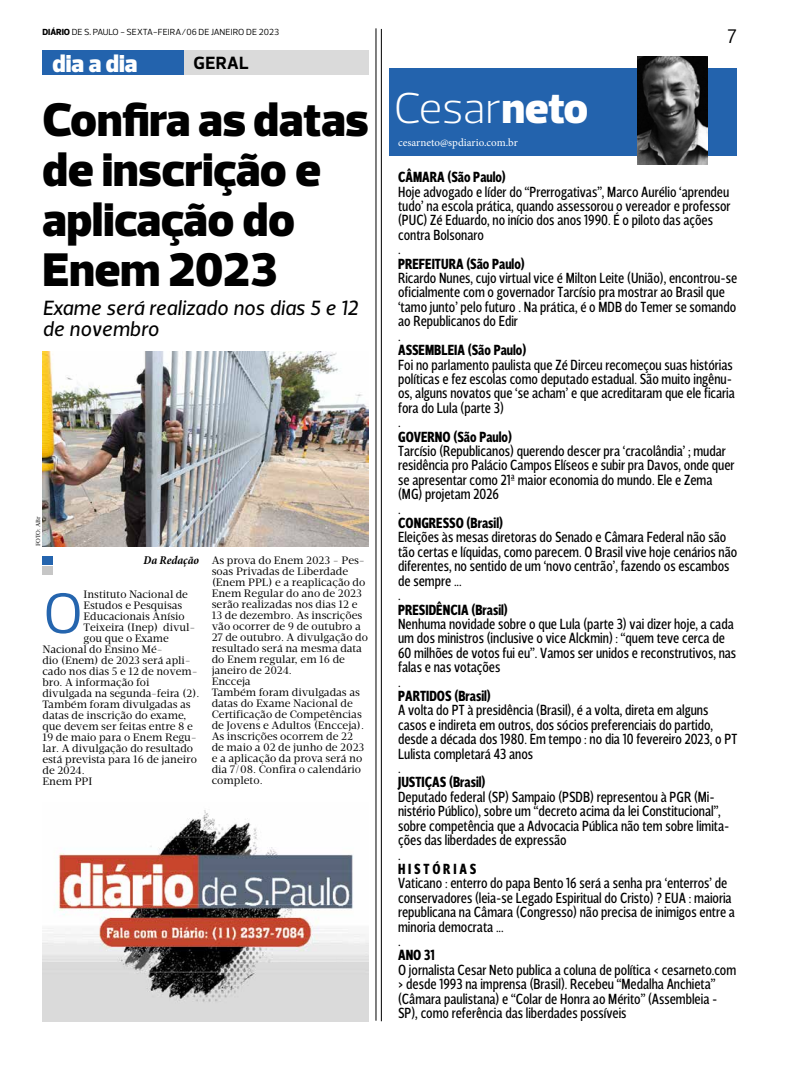
<style>
.page{position:relative;width:794px;height:1078px;background:#fff}
.page>*{position:absolute;margin:0;border:0;box-sizing:border-box;transform-origin:0 0}
.t1{font:58px "Prelo";color:#2565ae}
.t2{font:900 48px/50px "Prelo";color:#000}
.t3{font:300 44px "Prelo";color:#fff}
.t4{font:900 25px "Prelo";color:#fff}
.t5{font:italic 21px/21px "Velino Sans";color:#000}
.t6{font:20px "Prelo";color:#000}
.t7{font:700 18px "Prelo";letter-spacing:.015em;color:#000}
.t8{font:15px/14.4px "Velino Sans Condensed";color:#000}
.t9{font:700 15px "Velino Sans Condensed";color:#000}
.t10{font:italic 700 condensed 12px "Minion Pro";letter-spacing:-.005em;color:#000}
.t11{font:11px/11px "Velino Text";color:#000}
.t12{font:11px "Minion Pro";color:#fff}
.t13{font:9px "Prelo";color:#000}
.t14{font:6px "Velino Text";color:#000}
.s1{font-weight:800}
.s2{font-weight:900}
</style>
<div class="page">
<div style="left:389px;top:68px;width:348px;height:87px;background:#2363ad"></div>
<img style="left:637px;top:56px;width:70px;height:108px">
<hr style="left:381px;top:29px;width:1px;height:991px;background:#000">
<hr style="left:376px;top:28px;width:1px;height:992px;background:#000">
<img style="left:43px;top:810px;width:326px;height:210px">
<div style="left:43px;top:51px;width:141px;height:24px;background:#2363ad"></div>
<div style="left:185px;top:51px;width:184px;height:24px;background:#dadada"></div>
<div style="left:43px;top:566px;width:10px;height:8px;background:#c6c6c6"></div>
<div style="left:43px;top:555px;width:10px;height:9px;background:#2464ae"></div>
<img style="left:43px;top:352px;width:326px;height:195px">
<p class="t13" style="left:43px;top:27px;width:238px"><span class="s1">DIÁRIO</span> DE S. PAULO - SEXTA-FEIRA/06 DE JANEIRO DE 2023</p>
<h3 class="t6" style="left:727px;top:24px;width:11px">7</h3>
<h3 class="t4" style="left:53px;top:48px;width:86px">dia a dia</h3>
<p class="t7" style="left:194px;top:52px;width:57px">GERAL</p>
<h2 class="t2" style="left:43px;top:95px;width:327px">Confira as datas de inscrição e aplicação do<br>Enem 2023</h2>
<h3 class="t5" style="left:43px;top:297px;width:317px">Exame será realizado nos dias 5 e 12 de novembro</h3>
<p class="t14" style="left:35px;top:546px;width:32px;rotate:-90deg">FOTO: ABr</p>
<p class="t10" style="left:143px;top:552px;width:57px">Da Redação</p>
<h1 class="t1" style="left:43px;top:577px;width:42px">O</h1>
<p class="t11" style="left:84px;top:588px;width:106px">Instituto Nacional de</p>
<p class="t11" style="left:84px;top:599px;width:100px">Estudos e Pesquisas</p>
<p class="t11" style="left:84px;top:610px;width:103px">Educacionais Anísio</p>
<p class="t11" style="left:84px;top:621px;width:113px">Teixeira (Inep) divul-</p>
<p class="t11" style="left:84px;top:632px;width:87px">gou que o Exame</p>
<p class="t11" style="left:43px;top:643px;width:122px">Nacional do Ensino Mé-</p>
<p class="t11" style="left:43px;top:654px;width:150px">dio (Enem) de 2023 será apli-</p>
<p class="t11" style="left:43px;top:665px;width:157px">cado nos dias 5 e 12 de novem-</p>
<p class="t11" style="left:43px;top:676px;width:108px">bro. A informação foi</p>
<p class="t11" style="left:43px;top:687px;width:158px">divulgada na segunda-feira (2).</p>
<p class="t11" style="left:43px;top:698px;width:150px">Também foram divulgadas as</p>
<p class="t11" style="left:43px;top:709px;width:146px">datas de inscrição do exame,</p>
<p class="t11" style="left:43px;top:720px;width:152px">que devem ser feitas entre 8 e</p>
<p class="t11" style="left:43px;top:731px;width:156px">19 de maio para o Enem Regu-</p>
<p class="t11" style="left:43px;top:742px;width:152px">lar. A divulgação do resultado</p>
<p class="t11" style="left:43px;top:753px;width:156px">está prevista para 16 de janeiro</p>
<p class="t11" style="left:43px;top:764px;width:44px">de 2024.</p>
<p class="t11" style="left:43px;top:775px;width:51px">Enem PPI</p>
<p class="t11" style="left:212px;top:554px;width:158px">As prova do Enem 2023 - Pes&shy;soas Privadas de Liberdade (Enem PPL) e a reaplicação do<br>Enem Regular do ano de 2023 serão realizadas nos dias 12 e<br>13 de dezembro. As inscrições vão ocorrer de 9 de outubro a<br>27 de outubro. A divulgação do resultado será na mesma data do Enem regular, em 16 de janeiro de 2024.<br>Encceja<br>Também foram divulgadas as datas do Exame Nacional de<br>Certificação de Competências de Jovens e Adultos (Encceja).<br>As inscrições ocorrem de 22 de maio a 02 de junho de 2023 e a aplicação da prova será no dia 7/08. Confira o calendário completo.</p>
<h3 class="t3" style="left:394px;top:81px;width:196px">Cesar<span class="s2">neto</span></h3>
<p class="t12" style="left:398px;top:135px;width:121px">cesarneto@spdiario.com.br</p>
<p class="t9" style="left:398px;top:168px;width:109px">CÂMARA (São Paulo)</p>
<p class="t8" style="left:398px;top:184px;width:334px">Hoje advogado e líder do “Prerrogativas”, Marco Aurélio ‘aprendeu tudo’ na escola prática, quando assessorou o vereador e professor (PUC) Zé Eduardo, no início dos anos 1990. É o piloto das ações contra Bolsonaro<br>.</p>
<p class="t9" style="left:398px;top:254px;width:128px">PREFEITURA (São Paulo)</p>
<p class="t8" style="left:398px;top:271px;width:340px">Ricardo Nunes, cujo virtual vice é Milton Leite (União), encontrou-se oficialmente com o governador Tarcísio pra mostrar ao Brasil que ‘tamo junto’ pelo futuro . Na prática, é o MDB do Temer se somando ao Republicanos do Edir<br>.</p>
<p class="t9" style="left:398px;top:340px;width:130px">ASSEMBLEIA (São Paulo)</p>
<p class="t8" style="left:398px;top:357px;width:338px">Foi no parlamento paulista que Zé Dirceu recomeçou suas histórias políticas e fez escolas como deputado estadual. São muito ingênu&shy;os, alguns novatos que ‘se acham’ e que acreditaram que ele ficaria fora do Lula (parte 3)<br>.</p>
<p class="t9" style="left:398px;top:427px;width:115px">GOVERNO (São Paulo)</p>
<p class="t8" style="left:398px;top:443px;width:338px">Tarcísio (Republicanos) querendo descer pra ‘cracolândia’ ; mudar residência pro Palácio Campos Elíseos e subir pra Davos, onde quer se apresentar como 21ª maior economia do mundo. Ele e Zema (MG) projetam 2026<br>.</p>
<p class="t9" style="left:398px;top:513px;width:106px">CONGRESSO (Brasil)</p>
<p class="t8" style="left:398px;top:530px;width:341px">Eleições às mesas diretoras do Senado e Câmara Federal não são tão certas e líquidas, como parecem. O Brasil vive hoje cenários não diferentes, no sentido de um ‘novo centrão’, fazendo os escambos de sempre ...<br>.</p>
<p class="t9" style="left:398px;top:600px;width:111px">PRESIDÊNCIA (Brasil)</p>
<p class="t8" style="left:398px;top:616px;width:340px">Nenhuma novidade sobre o que Lula (parte 3) vai dizer hoje, a cada um dos ministros (inclusive o vice Alckmin) : “quem teve cerca de 60 milhões de votos fui eu”. Vamos ser unidos e reconstrutivos, nas falas e nas votações<br>.</p>
<p class="t9" style="left:398px;top:686px;width:94px">PARTIDOS (Brasil)</p>
<p class="t8" style="left:398px;top:703px;width:341px">A volta do PT à presidência (Brasil), é a volta, direta em alguns casos e indireta em outros, dos sócios preferenciais do partido, desde a década dos 1980. Em tempo : no dia 10 fevereiro 2023, o PT Lulista completará 43 anos<br>.</p>
<p class="t9" style="left:398px;top:772px;width:89px">JUSTIÇAS (Brasil)</p>
<p class="t8" style="left:398px;top:789px;width:333px">Deputado federal (SP) Sampaio (PSDB) representou à PGR (Mi&shy;nistério Público), sobre um “decreto acima da lei Constitucional”, sobre competência que a Advocacia Pública não tem sobre limita&shy;ções das liberdades de expressão<br>.</p>
<p class="t9" style="left:398px;top:859px;width:80px">H I S T Ó R I A S</p>
<p class="t8" style="left:398px;top:875px;width:338px">Vaticano : enterro do papa Bento 16 será a senha pra ‘enterros’ de conservadores (leia-se Legado Espiritual do Cristo) ? EUA : maioria republicana na Câmara (Congresso) não precisa de inimigos entre a minoria democrata ...<br>.</p>
<p class="t9" style="left:398px;top:945px;width:38px">ANO 31</p>
<p class="t8" style="left:398px;top:962px;width:340px">O jornalista Cesar Neto publica a coluna de política &lt; cesarneto.com &gt; desde 1993 na imprensa (Brasil). Recebeu “Medalha Anchieta” (Câmara paulistana) e “Colar de Honra ao Mérito” (Assembleia - SP), como referência das liberdades possíveis</p>
</div>
